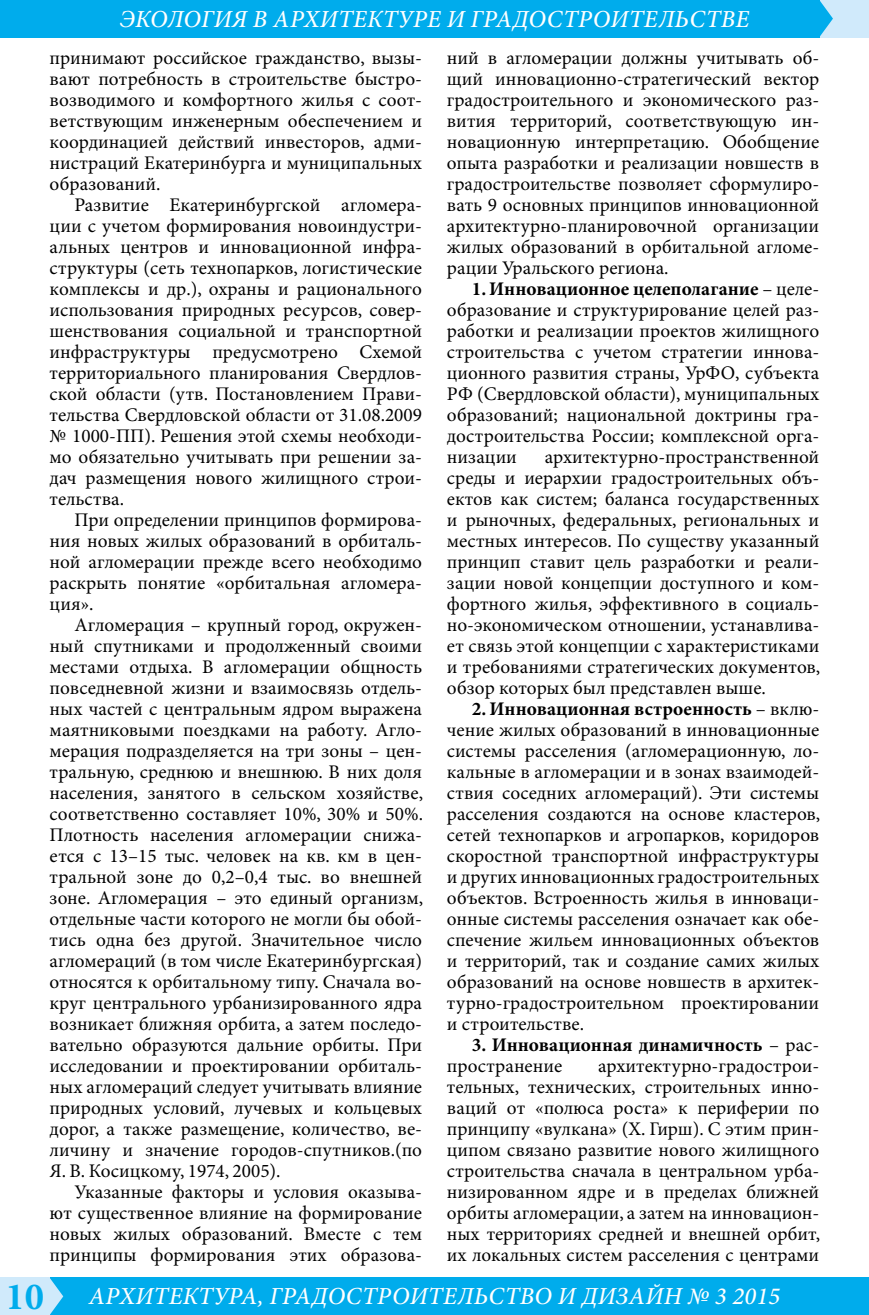
<style>
.page{position:relative;width:869px;height:1315px;background:#fff}
.page>*{position:absolute;margin:0;border:0;box-sizing:border-box;transform-origin:0 0}
.t1{font:italic 500 24.5px "Minion Pro";letter-spacing:.01em;color:#fff}
.t2{font:19.25px/21px "Minion Pro";color:#000;text-align:justify}
.t3{font:700 19.25px/21px "Minion Pro";color:#000}
.s1{font-weight:700}
.s2{font-weight:400}
.s3{font-weight:700;font-style:normal;font-size:38.5px;color:#00acec}
</style>
<div class="page">
<div style="left:46px;top:1277px;width:822px;height:38px;background:#00acec"></div>
<div style="left:819px;top:0;width:49px;height:37px;background:#d0eafb"></div>
<div style="left:0;top:1277px;width:50px;height:38px;background:#d0eafb"></div>
<div style="left:0;top:0;width:819px;height:37px;background:#00acec"></div>
<svg style="left:50px;top:1278px;width:13px;height:37px"></svg>
<svg style="left:819px;top:0;width:13px;height:37px"></svg>
<p class="t1" style="left:120px;top:2px;width:630px">ЭКОЛОГИЯ В АРХИТЕКТУРЕ И ГРАДОСТРОИТЕЛЬСТВЕ</p>
<p class="t2" style="left:50px;top:48px;width:374px">принимают российское гражданство, вызы&shy;вают потребность в строительстве быстро&shy;возводимого и комфортного жилья с соот&shy;ветствующим инженерным обеспечением и координацией действий инвесторов, адми&shy;нистраций Екатеринбурга и муниципальных образований.</p>
<p class="t2" style="left:50px;top:195px;width:374px;text-indent:25px">Развитие Екатеринбургской агломера&shy;ции с учетом формирования новоиндустри&shy;альных центров и инновационной инфра&shy;структуры (сеть технопарков, логистические комплексы и др.), охраны и рационального использования природных ресурсов, совер&shy;шенствования социальной и транспортной инфраструктуры предусмотрено Схемой территориального планирования Свердлов&shy;ской области (утв. Постановлением Прави&shy;тельства Свердловской области от 31.08.2009 № 1000-ПП). Решения этой схемы необходи&shy;мо обязательно учитывать при решении за&shy;дач размещения нового жилищного строи&shy;тельства.</p>
<p class="t2" style="left:50px;top:510px;width:374px;text-indent:25px">При определении принципов формирова&shy;ния новых жилых образований в орбиталь&shy;ной агломерации прежде всего необходимо раскрыть понятие «орбитальная агломера&shy;ция».</p>
<p class="t2" style="left:50px;top:615px;width:375px;text-indent:25px">Агломерация – крупный город, окружен&shy;ный спутниками и продолженный своими местами отдыха. В агломерации общность повседневной жизни и взаимосвязь отдель&shy;ных частей с центральным ядром выражена маятниковыми поездками на работу. Агло&shy;мерация подразделяется на три зоны – цен&shy;тральную, среднюю и внешнюю. В них доля населения, занятого в сельском хозяйстве, соответственно составляет 10%, 30% и 50%.<br>Плотность населения агломерации снижа&shy;ется с 13–15 тыс. человек на кв. км в цен&shy;тральной зоне до 0,2–0,4 тыс. во внешней зоне. Агломерация – это единый организм, отдельные части которого не могли бы обой&shy;тись одна без другой. Значительное число агломераций (в том числе Екатеринбургская) относятся к орбитальному типу. Сначала во&shy;круг центрального урбанизированного ядра возникает ближняя орбита, а затем последо&shy;вательно образуются дальние орбиты. При исследовании и проектировании орбиталь&shy;ных агломераций следует учитывать влияние природных условий, лучевых и кольцевых дорог, а также размещение, количество, ве&shy;личину и значение городов-спутников.(по Я. В. Косицкому, 1974, 2005).</p>
<p class="t2" style="left:50px;top:1182px;width:374px;text-indent:25px">Указанные факторы и условия оказыва&shy;ют существенное влияние на формирование новых жилых образований. Вместе с тем принципы формирования этих образова-</p>
<p class="t2" style="left:446px;top:48px;width:374px">ний в агломерации должны учитывать об&shy;щий инновационно-стратегический вектор градостроительного и экономического раз&shy;вития территорий, соответствующую ин&shy;новационную интерпретацию. Обобщение опыта разработки и реализации новшеств в градостроительстве позволяет сформулиро&shy;вать 9 основных принципов инновационной архитектурно-планировочной организации жилых образований в орбитальной агломе&shy;рации Уральского региона.</p>
<p class="t2" style="left:446px;top:279px;width:374px;text-indent:25px"><span class="s1">1. Инновационное целеполагание</span> – целе&shy;образование и структурирование целей раз&shy;работки и реализации проектов жилищного строительства с учетом стратегии иннова&shy;ционного развития страны, УрФО, субъекта РФ (Свердловской области), муниципальных образований; национальной доктрины гра&shy;достроительства России; комплексной орга&shy;низации</p>
<p class="t2" style="left:446px;top:447px;width:375px;text-indent:98px">архитектурно-пространственной среды и иерархии градостроительных объ&shy;ектов как систем; баланса государственных и рыночных, федеральных, региональных и местных интересов. По существу указанный принцип ставит цель разработки и реали&shy;зации новой концепции доступного и ком&shy;фортного жилья, эффективного в социаль&shy;но-экономическом отношении, устанавлива&shy;ет связь этой концепции с характеристиками и требованиями стратегических документов, обзор которых был представлен выше.</p>
<p class="t2" style="left:446px;top:699px;width:375px;text-indent:25px"><span class="s1">2. Инновационная встроенность</span> – вклю&shy;чение жилых образований в инновационные системы расселения (агломерационную, ло&shy;кальные в агломерации и в зонах взаимодей&shy;ствия соседних агломераций). Эти системы расселения создаются на основе кластеров, сетей технопарков и агропарков, коридоров скоростной транспортной инфраструктуры и других инновационных градостроительных объектов. Встроенность жилья в инноваци&shy;онные системы расселения означает как обе&shy;спечение жильем инновационных объектов и территорий, так и создание самих жилых образований на основе новшеств в архитек&shy;турно-градостроительном проектировании и строительстве.</p>
<p class="t3" style="left:446px;top:1035px;width:374px;text-indent:25px">3. Инновационная динамичность <span class="s2">– рас&shy;пространение</span></p>
<p class="t2" style="left:446px;top:1056px;width:375px;text-indent:151px">архитектурно-градострои&shy;тельных, технических, строительных инно&shy;ваций от «полюса роста» к периферии по принципу «вулкана» (X. Гирш). С этим прин&shy;ципом связано развитие нового жилищного строительства сначала в центральном урба&shy;низированном ядре и в пределах ближней орбиты агломерации, а затем на инновацион&shy;ных территориях средней и внешней орбит, их локальных систем расселения с центрами</p>
<p class="t1" style="left:6px;top:1279px;width:775px"><span class="s3">10</span> АРХИТЕКТУРА, ГРАДОСТРОИТЕЛЬСТВО И ДИЗАЙН № 3 2015</p>
</div>
